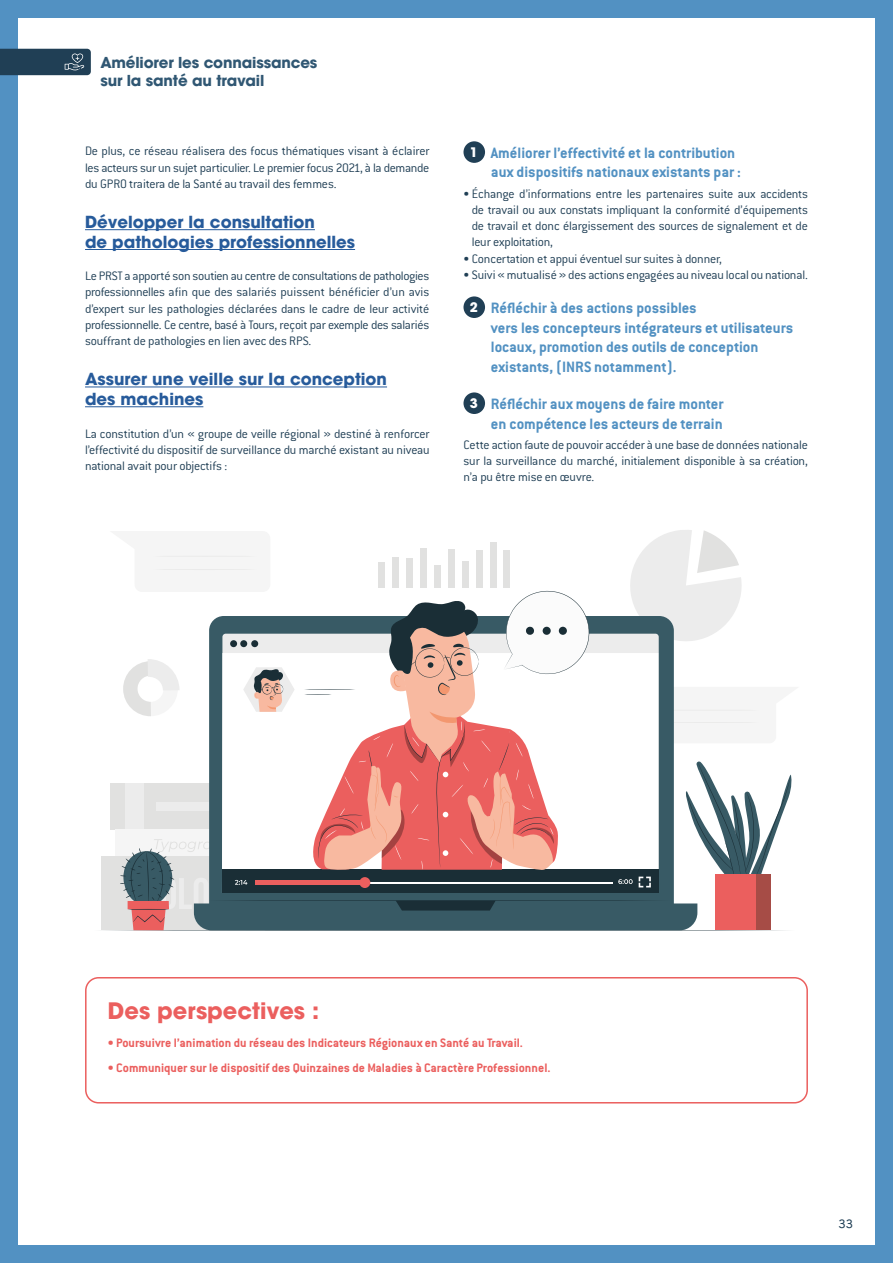
<style>
.page{position:relative;width:893px;height:1263px;background:#fff}
.page>*{position:absolute;margin:0;border:0;box-sizing:border-box;transform-origin:0 0}
.t1{font:700 22.5px "Avant Garde";color:#eb5f5e}
.t2{font:700 16.5px/19.8px "Conduit ITC";color:#5291c2}
.t3{font:700 16.5px/19.8px "Avant Garde";color:#275b9b}
.t4{font:700 15px/18px "Avant Garde";letter-spacing:-.01em;color:#305773}
.t5{font:300 13.5px/16.2px "Conduit ITC";letter-spacing:-.015em;color:#203f55;text-align:justify}
.t6{font:700 13.5px "Conduit ITC";color:#eb5f5e}
.t7{font:12px "Marianne";color:#203f55}
.s1{font-family:"Avant Garde";font-size:13.05px;color:#fff}
</style>
<div class="page">
<div style="left:0;top:0;width:893px;height:17px;background:#5291c2"></div>
<div style="left:876px;top:0;width:17px;height:1263px;background:#5291c2"></div>
<div style="left:0;top:0;width:17px;height:1263px;background:#5291c2"></div>
<div style="left:0;top:1246px;width:893px;height:17px;background:#5291c2"></div>
<div style="left:85px;top:977px;width:723px;height:126px;border:2px solid #eb5f5e;border-radius:13px"></div>
<svg style="left:0;top:49px;width:91px;height:26px;background:#27455a"></svg>
<svg style="left:101px;top:530px;width:691px;height:401px"></svg>
<hr style="left:85px;top:229px;width:230px;height:1px;background:#275b9b">
<hr style="left:85px;top:249px;width:270px;height:1px;background:#275b9b">
<hr style="left:85px;top:387px;width:302px;height:1px;background:#275b9b">
<hr style="left:85px;top:406px;width:118px;height:1px;background:#275b9b">
<div style="left:463px;top:141px;width:22px;height:22px;background:#203f55;border-radius:50%"></div>
<div style="left:463px;top:296px;width:22px;height:22px;background:#203f55;border-radius:50%"></div>
<div style="left:463px;top:392px;width:22px;height:22px;background:#203f55;border-radius:50%"></div>
<p class="t4" style="left:100px;top:53px;width:219px">Améliorer les connaissances sur la santé au travail</p>
<p class="t5" style="left:85px;top:143px;width:346px">De plus, ce réseau réalisera des focus thématiques visant à éclairer les acteurs sur un sujet particulier. Le premier focus 2021, à la demande du GPRO traitera de la Santé au travail des femmes.</p>
<p class="t3" style="left:85px;top:212px;width:272px">Développer la consultation<br>de pathologies professionnelles</p>
<p class="t5" style="left:85px;top:268px;width:346px">Le PRST a apporté son soutien au centre de consultations de pathologies professionnelles afin que des salariés puissent bénéficier d’un avis d’expert sur les pathologies déclarées dans le cadre de leur activité professionnelle. Ce centre, basé à Tours, reçoit par exemple des salariés souffrant de pathologies en lien avec des RPS.</p>
<p class="t3" style="left:85px;top:369px;width:304px">Assurer une veille sur la conception des machines</p>
<p class="t5" style="left:85px;top:425px;width:346px">La constitution d’un « groupe de veille régional » destiné à renforcer l’effectivité du dispositif de surveillance du marché existant au niveau national avait pour objectifs :</p>
<p class="t2" style="left:491px;top:142px;width:252px;text-indent:-21px"><span class="s1">1</span> Améliorer l’effectivité et la contribution aux dispositifs nationaux existants par :</p>
<p class="t5" style="left:472px;top:186px;width:338px;text-indent:-8px">• Échange d’informations entre les partenaires suite aux accidents de travail ou aux constats impliquant la conformité d’équipements de travail et donc élargissement des sources de signalement et de leur exploitation,</p>
<p class="t5" style="left:463px;top:250px;width:260px">• Concertation et appui éventuel sur suites à donner,</p>
<p class="t5" style="left:463px;top:267px;width:346px">• Suivi « mutualisé » des actions engagées au niveau local ou national.</p>
<p class="t2" style="left:491px;top:297px;width:304px;text-indent:-21px"><span class="s1">2</span> Réfléchir à des actions possibles<br>vers les concepteurs intégrateurs et utilisateurs locaux, promotion des outils de conception existants, (INRS notamment).</p>
<p class="t2" style="left:470px;top:393px;width:255px;text-align:right"><span class="s1">3</span> Réfléchir aux moyens de faire monter en compétence les acteurs de terrain</p>
<p class="t5" style="left:463px;top:437px;width:346px">Cette action faute de pouvoir accéder à une base de données nationale sur la surveillance du marché, initialement disponible à sa création, n’a pu être mise en œuvre.</p>
<h1 class="t1" style="left:108px;top:996px;width:213px">Des perspectives :</h1>
<p class="t6" style="left:108px;top:1035px;width:417px">• Poursuivre l’animation du réseau des Indicateurs Régionaux en Santé au Travail.</p>
<p class="t6" style="left:108px;top:1060px;width:444px">• Communiquer sur le dispositif des Quinzaines de Maladies à Caractère Professionnel.</p>
<p class="t7" style="left:839px;top:1216px;width:16px">33</p>
</div>
